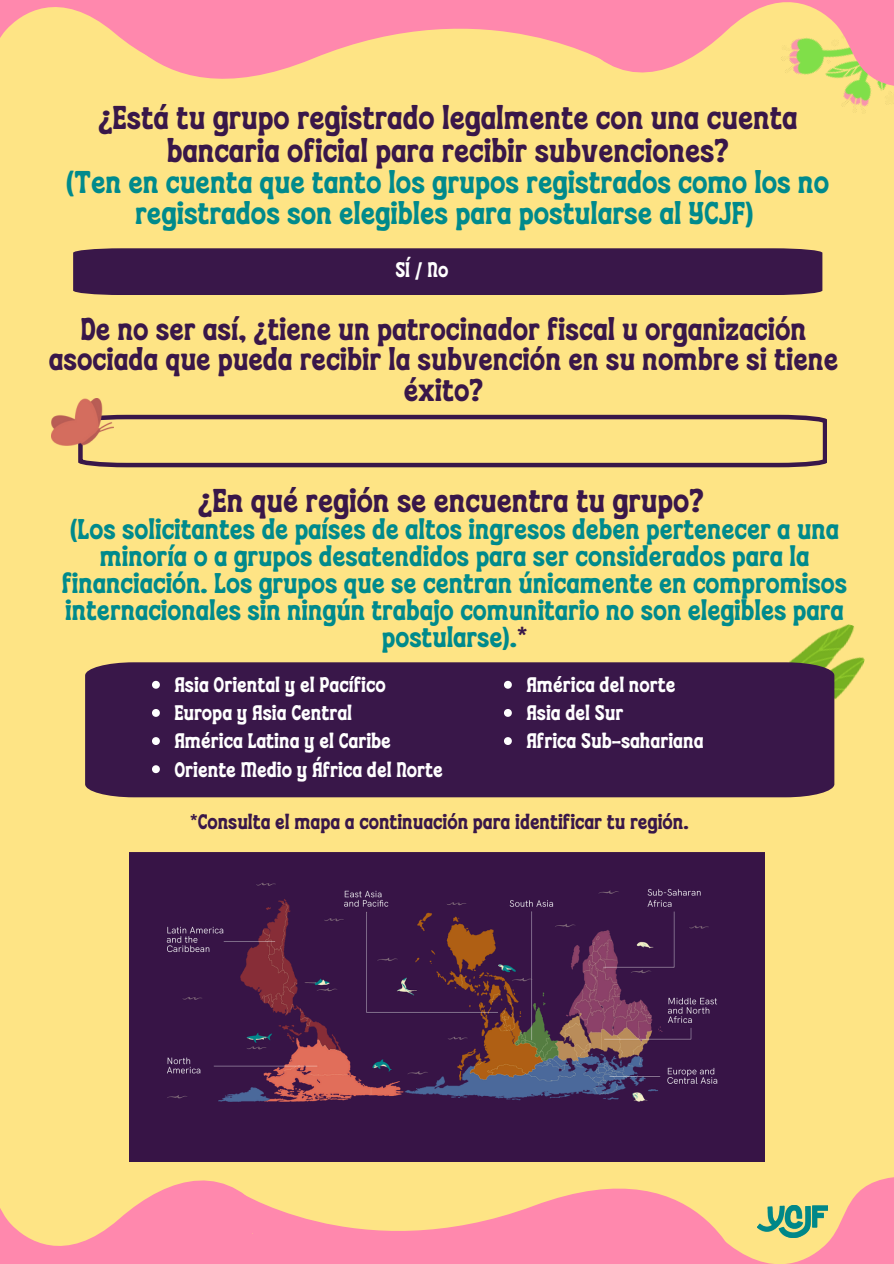
<style>
.page{position:relative;width:894px;height:1264px;background:#fff}
.page>*{position:absolute;margin:0;border:0;box-sizing:border-box;transform-origin:0 0}
.t1{font:33px/32.7px "WALANOR";color:#391749;text-align:center}
.t2{font:31.5px/30.3px "WALANOR";color:#391749;text-align:center}
.t3{font:31.5px/30.3px "WALANOR";color:#008a8c;text-align:center}
.t4{font:28.5px/27px "WALANOR";color:#008a8c;text-align:center}
.t5{font:21.15px "WALANOR";color:#fff}
.t6{font:21px "WALANOR";color:#391749}
.s1{color:#391749}
</style>
<div class="page">
<div style="left:0;top:0;width:893px;height:1263px;background:#fee485"></div>
<svg style="left:267px;top:0;width:377px;height:74px;fill:#ff88ad"></svg>
<svg style="left:644px;top:0;width:249px;height:112px"></svg>
<svg style="left:0;top:0;width:266px;height:79px;fill:#ff88ad"></svg>
<svg style="left:199px;top:1161px;width:367px;height:102px"></svg>
<svg style="left:0;top:1161px;width:199px;height:102px"></svg>
<svg style="left:566px;top:1036px;width:327px;height:227px"></svg>
<div style="left:73px;top:248px;width:749px;height:47px;background:#391749"></div>
<svg style="left:78px;top:415px;width:749px;height:52px"></svg>
<img style="left:789px;top:624px;width:76px;height:118px">
<div style="left:85px;top:662px;width:749px;height:135px;background:#391749"></div>
<img style="left:51px;top:398px;width:62px;height:48px">
<img style="left:129px;top:852px;width:635px;height:309px">
<svg style="left:152px;top:681px;width:8px;height:7px"></svg>
<svg style="left:152px;top:709px;width:8px;height:8px"></svg>
<svg style="left:152px;top:737px;width:8px;height:8px"></svg>
<svg style="left:152px;top:765px;width:8px;height:8px"></svg>
<svg style="left:504px;top:681px;width:7px;height:7px"></svg>
<svg style="left:504px;top:709px;width:7px;height:8px"></svg>
<svg style="left:504px;top:737px;width:7px;height:8px"></svg>
<p class="t1" style="left:98px;top:103px;width:700px">¿Está tu grupo registrado legalmente con una cuenta bancaria oficial para recibir subvenciones?</p>
<p class="t3" style="left:66px;top:169px;width:764px">(Ten en cuenta que tanto los grupos registrados como los no registrados son elegibles para postularse al YCJF)</p>
<h1 class="t5" style="left:395px;top:253px;width:55px">SÍ / No</h1>
<p class="t2" style="left:49px;top:315px;width:790px">De no ser así, ¿tiene un patrocinador fiscal u organización asociada que pueda recibir la subvención en su nombre si tiene éxito?</p>
<h1 class="t1" style="left:198px;top:485px;width:507px">¿En qué región se encuentra tu grupo?</h1>
<h1 class="t4" style="left:62px;top:517px;width:786px">(Los solicitantes de países de altos ingresos deben pertenecer a una minoría o a grupos desatendidos para ser considerados para la financiación. Los grupos que se centran únicamente en compromisos internacionales sin ningún trabajo comunitario no son elegibles para postularse).<span class="s1">*</span></h1>
<p class="t5" style="left:174px;top:668px;width:213px">Asia Oriental y el Pacífico</p>
<h1 class="t5" style="left:174px;top:697px;width:179px">Europa y Asia Central</h1>
<p class="t5" style="left:174px;top:725px;width:218px">América Latina y el Caribe</p>
<p class="t5" style="left:174px;top:753px;width:270px">Oriente Medio y África del Norte</p>
<p class="t5" style="left:526px;top:668px;width:150px">América del norte</p>
<p class="t5" style="left:526px;top:697px;width:98px">Asia del Sur</p>
<p class="t5" style="left:526px;top:725px;width:179px">Africa Sub-sahariana</p>
<p class="t6" style="left:190px;top:806px;width:500px">*Consulta el mapa a continuación para identificar tu región.</p>
</div>
